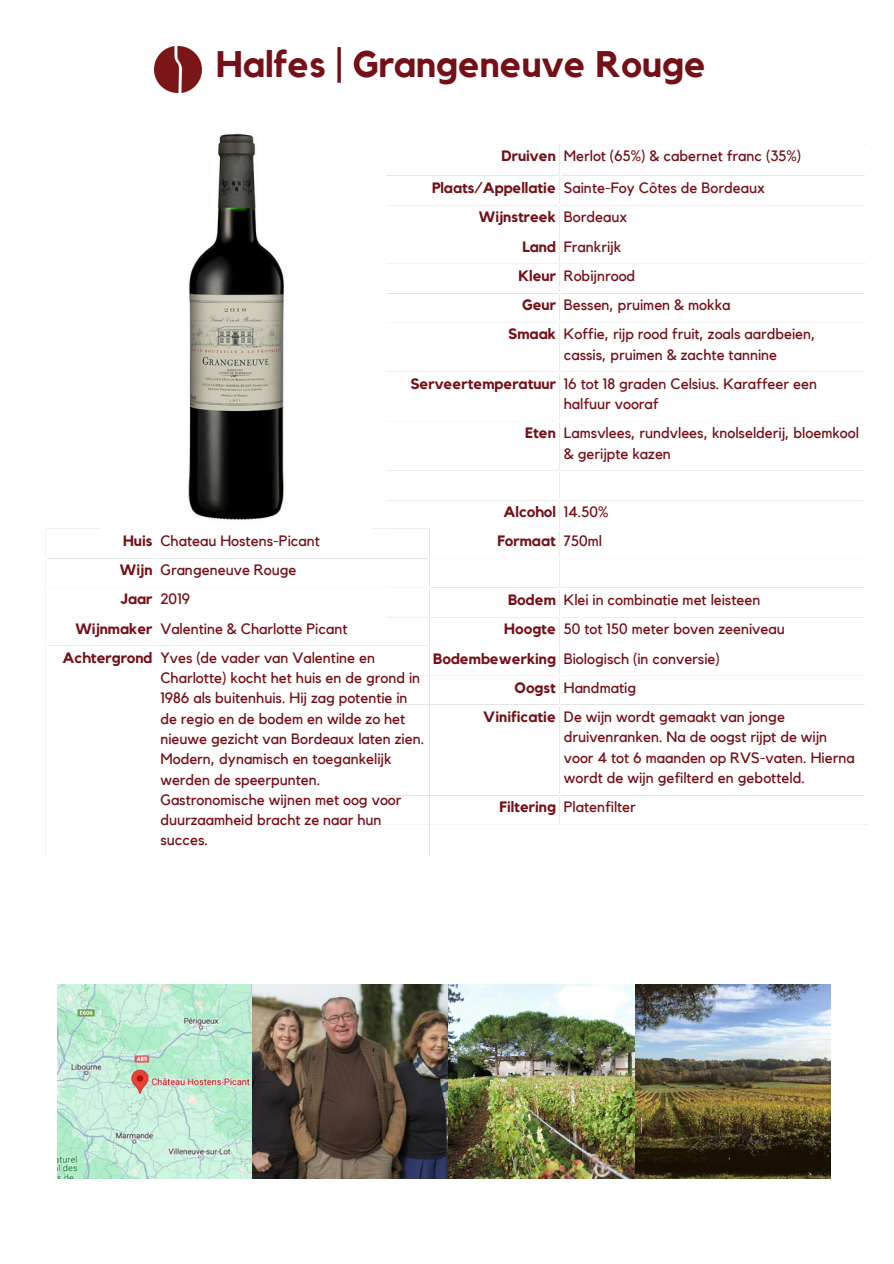
<style>
.page{position:relative;width:894px;height:1264px;background:#fff}
.page>*{position:absolute;margin:0;border:0;box-sizing:border-box;transform-origin:0 0}
.t1{font:700 36.75px "Kollektif";color:#741018}
.t2{font:15px/20.2px "Kollektif";color:#741018}
.t3{font:700 15px "Kollektif";color:#741018}
</style>
<div class="page">
<img style="left:58px;top:984px;width:383px;height:194px">
<img style="left:441px;top:984px;width:389px;height:194px">
<img style="left:155px;top:46px;width:46px;height:46px">
<img style="left:188px;top:133px;width:96px;height:387px">
<p class="t1" style="left:216px;top:47px;width:491px">Halfes | Grangeneuve Rouge</p>
<p class="t3" style="left:501px;top:149px;width:56px">Druiven</p>
<h1 class="t2" style="left:563px;top:147px;width:239px">Merlot (65%) &amp; cabernet franc (35%)</h1>
<p class="t3" style="left:432px;top:181px;width:125px">Plaats/Appellatie</p>
<p class="t2" style="left:563px;top:178px;width:202px">Sainte-Foy Côtes de Bordeaux</p>
<p class="t3" style="left:479px;top:210px;width:78px">Wijnstreek</p>
<p class="t2" style="left:563px;top:207px;width:65px">Bordeaux</p>
<p class="t3" style="left:522px;top:239px;width:35px">Land</p>
<p class="t2" style="left:563px;top:237px;width:59px">Frankrijk</p>
<p class="t3" style="left:518px;top:269px;width:39px">Kleur</p>
<p class="t2" style="left:563px;top:266px;width:73px">Robijnrood</p>
<p class="t3" style="left:522px;top:298px;width:35px">Geur</p>
<p class="t2" style="left:563px;top:295px;width:168px">Bessen, pruimen &amp; mokka</p>
<p class="t3" style="left:508px;top:327px;width:49px">Smaak</p>
<p class="t2" style="left:563px;top:324px;width:253px">Koffie, rijp rood fruit, zoals aardbeien, cassis, pruimen &amp; zachte tannine</p>
<p class="t3" style="left:410px;top:377px;width:147px">Serveertemperatuur</p>
<p class="t2" style="left:563px;top:374px;width:254px">16 tot 18 graden Celsius. Karaffeer een halfuur vooraf</p>
<p class="t3" style="left:525px;top:426px;width:32px">Eten</p>
<p class="t2" style="left:563px;top:423px;width:296px">Lamsvlees, rundvlees, knolselderij, bloemkool &amp; gerijpte kazen</p>
<p class="t3" style="left:123px;top:533px;width:31px">Huis</p>
<p class="t2" style="left:160px;top:531px;width:161px">Chateau Hostens-Picant</p>
<p class="t3" style="left:120px;top:563px;width:34px">Wijn</p>
<p class="t2" style="left:160px;top:560px;width:138px">Grangeneuve Rouge</p>
<p class="t3" style="left:120px;top:592px;width:33px">Jaar</p>
<p class="t2" style="left:160px;top:589px;width:31px">2019</p>
<p class="t3" style="left:75px;top:621px;width:78px">Wijnmaker</p>
<p class="t2" style="left:160px;top:619px;width:188px">Valentine &amp; Charlotte Picant</p>
<p class="t3" style="left:63px;top:650px;width:91px">Achtergrond</p>
<p class="t2" style="left:160px;top:648px;width:265px">Yves (de vader van Valentine en<br>Charlotte) kocht het huis en de grond in<br>1986 als buitenhuis. Hij zag potentie in de regio en de bodem en wilde zo het nieuwe gezicht van Bordeaux laten zien.<br>Modern, dynamisch en toegankelijk werden de speerpunten.<br>Gastronomische wijnen met oog voor duurzaamheid bracht ze naar hun succes.</p>
<p class="t3" style="left:503px;top:505px;width:54px">Alcohol</p>
<p class="t2" style="left:563px;top:502px;width:46px">14.50%</p>
<p class="t3" style="left:497px;top:534px;width:60px">Formaat</p>
<p class="t2" style="left:563px;top:531px;width:40px">750ml</p>
<p class="t3" style="left:508px;top:593px;width:49px">Bodem</p>
<p class="t2" style="left:563px;top:590px;width:198px">Klei in combinatie met leisteen</p>
<p class="t3" style="left:504px;top:622px;width:53px">Hoogte</p>
<p class="t2" style="left:563px;top:619px;width:222px">50 tot 150 meter boven zeeniveau</p>
<p class="t3" style="left:433px;top:651px;width:124px">Bodembewerking</p>
<p class="t2" style="left:563px;top:648px;width:158px">Biologisch (in conversie)</p>
<p class="t3" style="left:514px;top:680px;width:43px">Oogst</p>
<p class="t2" style="left:563px;top:678px;width:74px">Handmatig</p>
<p class="t3" style="left:483px;top:710px;width:74px">Vinificatie</p>
<p class="t2" style="left:563px;top:707px;width:292px">De wijn wordt gemaakt van jonge druivenranken. Na de oogst rijpt de wijn voor 4 tot 6 maanden op RVS-vaten. Hierna wordt de wijn gefilterd en gebotteld.</p>
<p class="t3" style="left:499px;top:800px;width:58px">Filtering</p>
<p class="t2" style="left:563px;top:797px;width:74px">Platenfilter</p>
</div>
